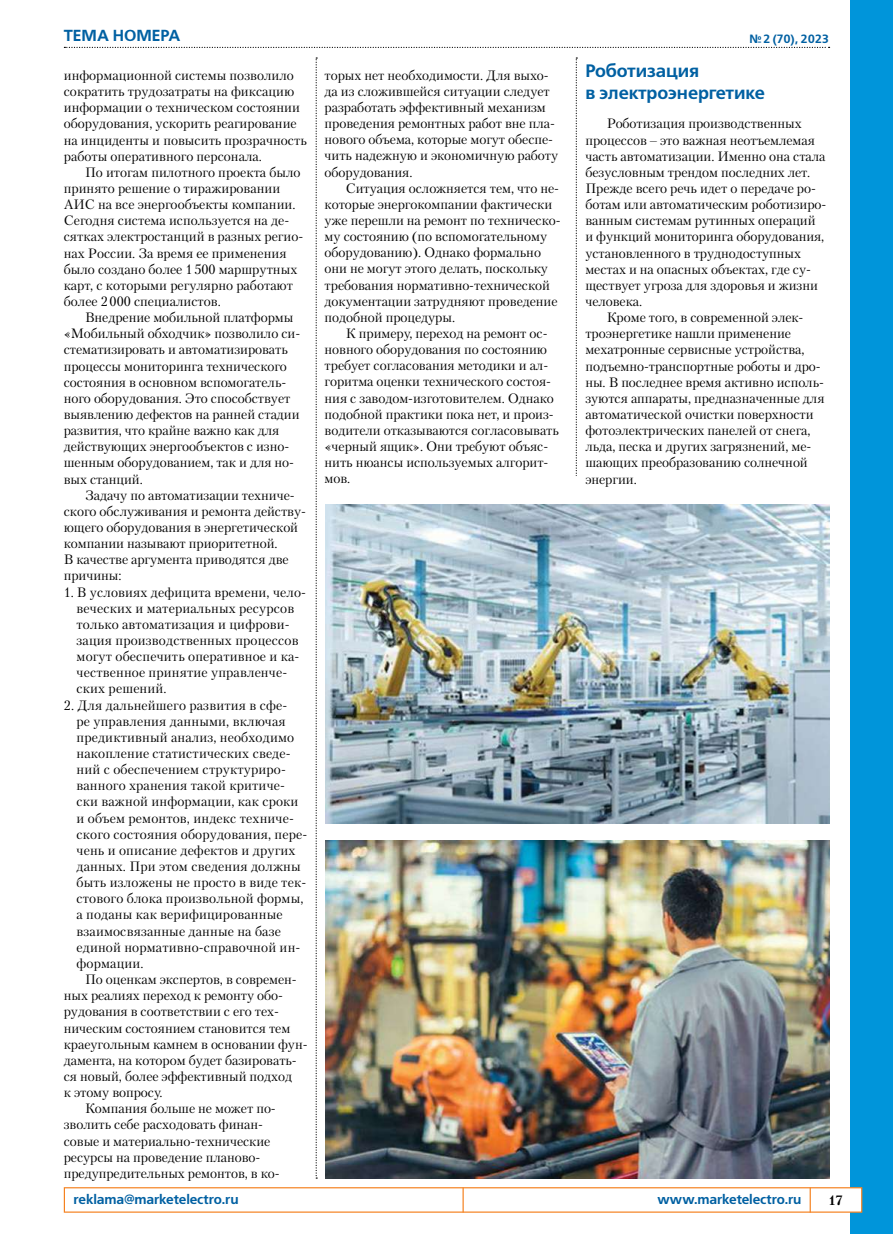
<style>
.page{position:relative;width:893px;height:1234px;background:#fff}
.page>*{position:absolute;margin:0;border:0;box-sizing:border-box;transform-origin:0 0}
.t1{font:18px/21.6px "Free Set Demi C";letter-spacing:-.005em;color:#0060a2}
.t2{font:15.9px "Free Set Demi C";color:#0060a2}
.t3{font:13.5px/16.2px "Petersburg C";letter-spacing:-.005em;color:#000}
.t4{font:13.5px "Free Set Demi C";letter-spacing:-.015em;color:#0060a2}
.t5{font:700 13.5px "Petersburg C";color:#000}
.t6{font:12px "Free Set Demi C";letter-spacing:-.02em;color:#0060a2}
</style>
<div class="page">
<svg style="left:64px;top:47px;width:766px;height:1px"></svg>
<svg style="left:576px;top:57px;width:1px;height:417px"></svg>
<svg style="left:316px;top:57px;width:1px;height:1121px"></svg>
<div style="left:850px;top:0;width:43px;height:1233px;background:#0095da"></div>
<div style="left:64px;top:1186px;width:798px;height:26px;background:#fff;border:1px solid #f58220"></div>
<svg style="left:810px;top:1187px;width:1px;height:25px"></svg>
<hr style="left:462px;top:1187px;width:2px;height:25px;background:#f58220">
<img style="left:325px;top:840px;width:505px;height:338px">
<img style="left:325px;top:504px;width:505px;height:319px">
<p class="t2" style="left:64px;top:26px;width:118px">ТЕМА НОМЕРА</p>
<p class="t6" style="left:750px;top:32px;width:81px">№ 2 (70), 2023</p>
<p class="t3" style="left:64px;top:67px;width:245px">информационной системы позволило сократить трудозатраты на фиксацию информации о техническом состоянии оборудования, ускорить реагирование на инциденты и повысить прозрачность работы оперативного персонала.</p>
<p class="t3" style="left:64px;top:164px;width:239px;text-indent:21px">По итогам пилотного проекта было принято решение о тиражировании АИС на все энергообъекты компании.<br>Сегодня система используется на де&shy;сятках электростанций в разных регио&shy;нах России. За время ее применения было создано более 1500 маршрутных карт, с которыми регулярно работают более 2000 специалистов.</p>
<p class="t3" style="left:64px;top:309px;width:238px;text-indent:21px">Внедрение мобильной платформы «Мобильный обходчик» позволило си&shy;стематизировать и автоматизировать процессы мониторинга технического состояния в основном вспомогатель&shy;ного оборудования. Это способствует выявлению дефектов на ранней стадии развития, что крайне важно как для действующих энергообъектов с изно&shy;шенным оборудованием, так и для но&shy;вых станций.</p>
<p class="t3" style="left:64px;top:486px;width:244px;text-indent:21px">Задачу по автоматизации техниче&shy;ского обслуживания и ремонта действу&shy;ющего оборудования в энергетической компании называют приоритетной.<br>В качестве аргумента приводятся две причины:</p>
<p class="t3" style="left:77px;top:583px;width:231px;text-indent:-13px">1. В условиях дефицита времени, чело&shy;веческих и материальных ресурсов только автоматизация и цифрови&shy;зация производственных процессов могут обеспечить оперативное и ка&shy;чественное принятие управленче&shy;ских решений.</p>
<p class="t3" style="left:77px;top:696px;width:232px;text-indent:-13px">2. Для дальнейшего развития в сфе-<br>ре управления данными, включая предиктивный анализ, необходимо накопление статистических сведе&shy;ний с обеспечением структуриро&shy;ванного хранения такой критиче&shy;ски важной информации, как сроки и объем ремонтов, индекс техниче&shy;ского состояния оборудования, пере&shy;чень и описание дефектов и других данных. При этом сведения должны быть изложены не просто в виде тек&shy;стового блока произвольной формы, а поданы как верифицированные взаимосвязанные данные на базе единой нормативно-справочной ин&shy;формации.</p>
<p class="t3" style="left:85px;top:970px;width:213px">По оценкам экспертов, в современ-</p>
<p class="t3" style="left:64px;top:987px;width:221px">ных реалиях переход к ремонту обо-</p>
<p class="t3" style="left:64px;top:1003px;width:217px">рудования в соответствии с его тех-</p>
<p class="t3" style="left:64px;top:1019px;width:228px">ническим состоянием становится тем</p>
<p class="t3" style="left:64px;top:1035px;width:245px">краеугольным камнем в основании фун-</p>
<p class="t3" style="left:64px;top:1051px;width:235px">дамента, на котором будет базировать-</p>
<p class="t3" style="left:64px;top:1067px;width:230px">ся новый, более эффективный подход</p>
<p class="t3" style="left:64px;top:1083px;width:100px">к этому вопросу.</p>
<p class="t3" style="left:85px;top:1099px;width:192px">Компания больше не может по-</p>
<p class="t3" style="left:64px;top:1116px;width:201px">зволить себе расходовать финан-</p>
<p class="t3" style="left:64px;top:1132px;width:208px">совые и материально-технические</p>
<p class="t3" style="left:64px;top:1148px;width:198px">ресурсы на проведение планово-</p>
<p class="t3" style="left:64px;top:1164px;width:217px">предупредительных ремонтов, в ко-</p>
<h1 class="t1" style="left:585px;top:61px;width:181px">Роботизация<br>в электроэнергетике</h1>
<p class="t3" style="left:607px;top:115px;width:197px">Роботизация производственных</p>
<p class="t3" style="left:585px;top:131px;width:231px">процессов – это важная неотъемлемая</p>
<p class="t3" style="left:585px;top:148px;width:242px">часть автоматизации. Именно она стала</p>
<p class="t3" style="left:585px;top:164px;width:226px">безусловным трендом последних лет.</p>
<p class="t3" style="left:585px;top:180px;width:232px">Прежде всего речь идет о передаче ро-</p>
<p class="t3" style="left:585px;top:196px;width:242px">ботам или автоматическим роботизиро-</p>
<p class="t3" style="left:585px;top:212px;width:232px">ванным системам рутинных операций</p>
<p class="t3" style="left:585px;top:228px;width:240px">и функций мониторинга оборудования,</p>
<p class="t3" style="left:585px;top:244px;width:217px">установленного в труднодоступных</p>
<p class="t3" style="left:585px;top:261px;width:227px">местах и на опасных объектах, где су-</p>
<p class="t3" style="left:585px;top:277px;width:234px">ществует угроза для здоровья и жизни</p>
<p class="t3" style="left:585px;top:293px;width:58px">человека.</p>
<p class="t3" style="left:607px;top:309px;width:198px">Кроме того, в современной элек-</p>
<p class="t3" style="left:585px;top:325px;width:207px">троэнергетике нашли применение</p>
<p class="t3" style="left:585px;top:341px;width:221px">мехатронные сервисные устройства,</p>
<p class="t3" style="left:585px;top:357px;width:237px">подъемно-транспортные роботы и дро-</p>
<p class="t3" style="left:585px;top:373px;width:240px">ны. В последнее время активно исполь-</p>
<p class="t3" style="left:585px;top:390px;width:241px">зуются аппараты, предназначенные для</p>
<p class="t3" style="left:585px;top:406px;width:230px">автоматической очистки поверхности</p>
<p class="t3" style="left:585px;top:422px;width:227px">фотоэлектрических панелей от снега,</p>
<p class="t3" style="left:585px;top:438px;width:227px">льда, песка и других загрязнений, ме-</p>
<p class="t3" style="left:585px;top:454px;width:224px">шающих преобразованию солнечной</p>
<p class="t3" style="left:585px;top:470px;width:53px">энергии.</p>
<p class="t3" style="left:325px;top:67px;width:235px">торых нет необходимости. Для выхо&shy;да из сложившейся ситуации следует разработать эффективный механизм проведения ремонтных работ вне пла&shy;нового объема, которые могут обеспе&shy;чить надежную и экономичную работу оборудования.</p>
<p class="t3" style="left:325px;top:180px;width:238px;text-indent:21px">Ситуация осложняется тем, что не&shy;которые энергокомпании фактически уже перешли на ремонт по техническо&shy;му состоянию (по вспомогательному оборудованию). Однако формально они не могут этого делать, поскольку требования нормативно-технической документации затрудняют проведение подобной процедуры.</p>
<p class="t3" style="left:325px;top:325px;width:236px;text-indent:21px">К примеру, переход на ремонт ос&shy;новного оборудования по состоянию требует согласования методики и ал&shy;горитма оценки технического состоя&shy;ния с заводом-изготовителем. Однако подобной практики пока нет, и произ&shy;водители отказываются согласовывать «черный ящик». Они требуют объяс&shy;нить нюансы используемых алгорит&shy;мов.</p>
<p class="t4" style="left:73px;top:1191px;width:167px">reklama@marketelectro.ru</p>
<p class="t4" style="left:657px;top:1191px;width:146px">www.marketelectro.ru</p>
<p class="t5" style="left:829px;top:1191px;width:16px">17</p>
</div>
